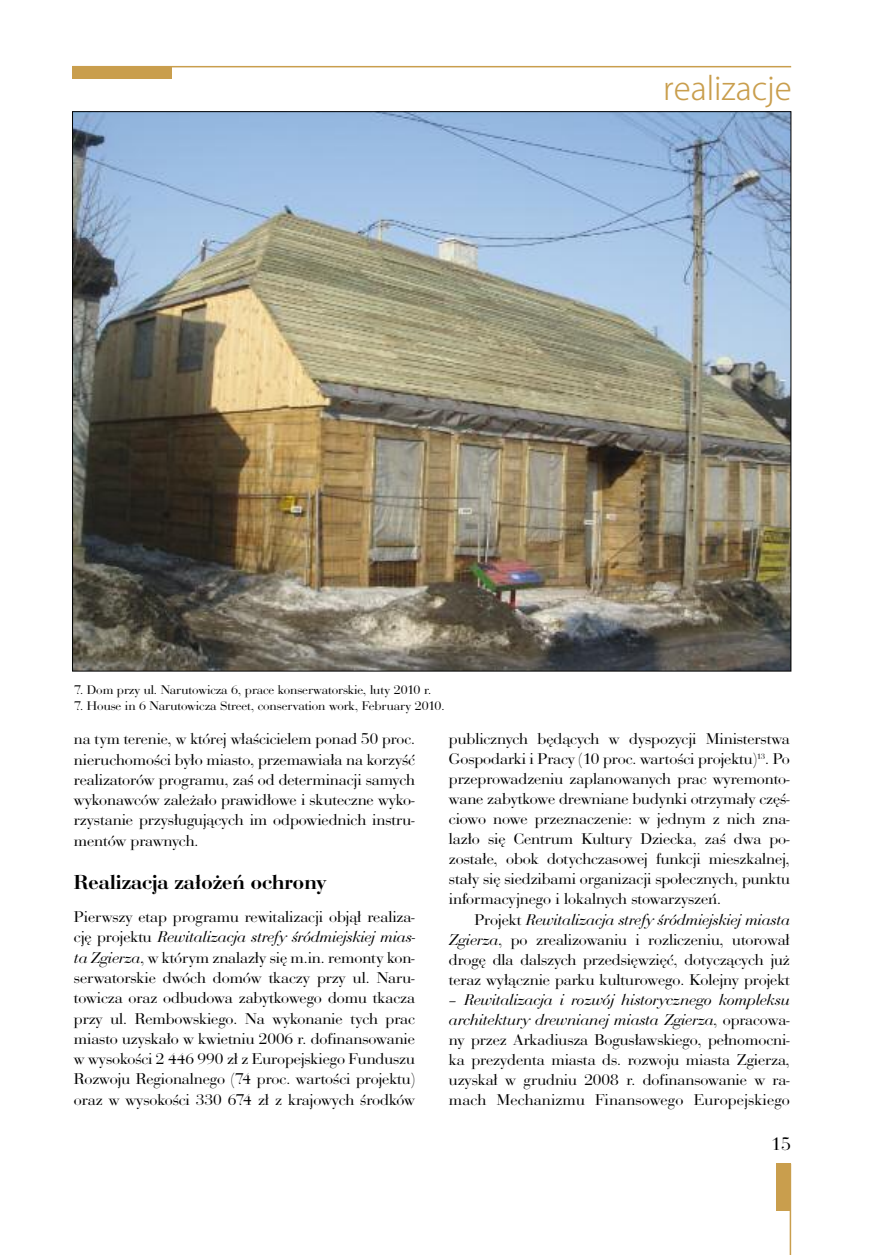
<style>
.page{position:relative;width:872px;height:1255px;background:#fff}
.page>*{position:absolute;margin:0;border:0;box-sizing:border-box;transform-origin:0 0}
.t1{font:300 31.5px "Koz Go Pro";color:#c99e4d}
.t2{font:21px "Bauer Bod DOT Dem Bol";letter-spacing:.005em;color:#000}
.t3{font:18px "Pbauer Bodoni Roman";color:#000}
.t4{font:16.2px/20px "Bauer Bod DOT";color:#000;text-align:justify}
.t5{font:13.05px "Bauer Bod DOT";color:#000}
.s1{font-style:italic}
</style>
<div class="page">
<div style="left:72px;top:66px;width:99px;height:13px;background:#c99e4d"></div>
<hr style="left:72px;top:66px;width:719px;height:1px;background:#c99e4d">
<div style="left:776px;top:1163px;width:15px;height:47px;background:#c99e4d"></div>
<hr style="left:789px;top:1163px;width:2px;height:91px;background:#c99e4d">
<img style="left:74px;top:113px;width:715px;height:556px">
<h1 class="t1" style="left:663px;top:68px;width:130px">realizacje</h1>
<p class="t5" style="left:74px;top:681px;width:358px">7. Dom przy ul. Narutowicza 6, prace konserwatorskie, luty 2010 r.</p>
<p class="t5" style="left:74px;top:697px;width:372px">7. House in 6 Narutowicza Street, conservation work, February 2010.</p>
<p class="t4" style="left:74px;top:728px;width:342px">na tym terenie, w której właścicielem ponad 50 proc. nieruchomości było miasto, przemawiała na korzyść realizatorów programu, zaś od determinacji samych wykonawców zależało prawidłowe i skuteczne wyko&shy;rzystanie przysługujących im odpowiednich instru&shy;mentów prawnych.</p>
<p class="t2" style="left:74px;top:868px;width:254px">Realizacja założeń ochrony</p>
<p class="t4" style="left:74px;top:906px;width:342px">Pierwszy etap programu rewitalizacji objął realiza&shy;cję projektu <span class="s1">Rewitalizacja strefy śródmiejskiej mias&shy;ta Zgierza</span>, w którym znalazły się m.in. remonty kon&shy;serwatorskie dwóch domów tkaczy przy ul. Naru&shy;towicza oraz odbudowa zabytkowego domu tkacza przy ul. Rembowskiego. Na wykonanie tych prac miasto uzyskało w kwietniu 2006 r. dofinansowanie w wysokości 2 446 990 zł z Europejskiego Funduszu Rozwoju Regionalnego (74 proc. wartości projektu) oraz w wysokości 330 674 zł z krajowych środków</p>
<p class="t4" style="left:449px;top:728px;width:342px">publicznych będących w dyspozycji Ministerstwa Gospodarki i Pracy (10 proc. wartości projektu)<sup>13</sup>. Po przeprowadzeniu zaplanowanych prac wyremonto&shy;wane zabytkowe drewniane budynki otrzymały częś&shy;ciowo nowe przeznaczenie: w jednym z nich zna&shy;lazło się Centrum Kultury Dziecka, zaś dwa po&shy;zostałe, obok dotychczasowej funkcji mieszkalnej, stały się siedzibami organizacji społecznych, punktu informacyjnego i lokalnych stowarzyszeń.</p>
<p class="t4" style="left:449px;top:908px;width:342px;text-indent:26px">Projekt <span class="s1">Rewitalizacja strefy śródmiejskiej miasta Zgierza</span>, po zrealizowaniu i rozliczeniu, utorował drogę dla dalszych przedsięwzięć, dotyczących już teraz wyłącznie parku kulturowego. Kolejny projekt</p>
<p class="t4" style="left:449px;top:989px;width:342px">– <span class="s1">Rewitalizacja i rozwój historycznego kompleksu architektury drewnianej miasta Zgierza</span>, opracowa&shy;ny przez Arkadiusza Bogusławskiego, pełnomocni&shy;ka prezydenta miasta ds. rozwoju miasta Zgierza, uzyskał w grudniu 2008 r. dofinansowanie w ra&shy;mach Mechanizmu Finansowego Europejskiego</p>
<p class="t3" style="left:771px;top:1132px;width:22px">15</p>
</div>
